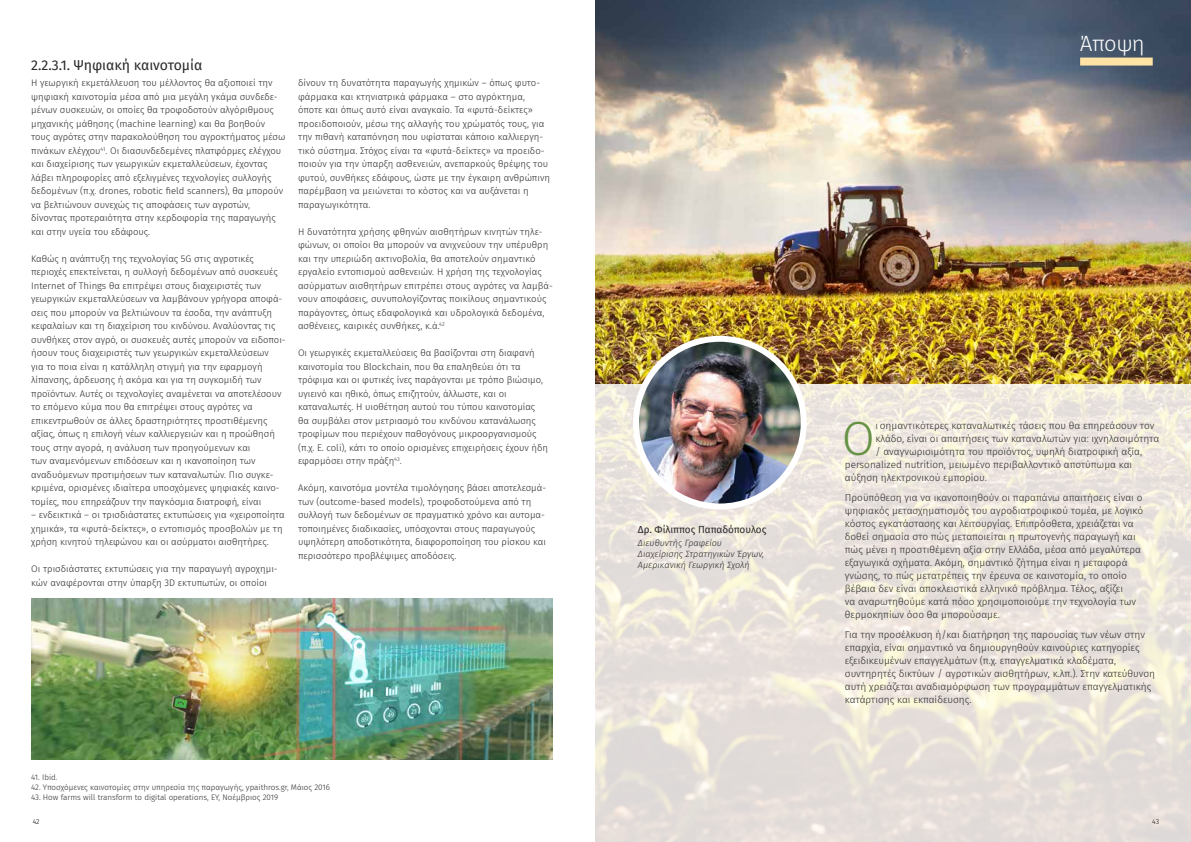
<style>
.page{position:relative;width:1191px;height:842px;background:#fff}
.page>*{position:absolute;margin:0;border:0;box-sizing:border-box;transform-origin:0 0}
.t1{font:300 48px "Fira Sans";color:#659244}
.t2{font:300 22px "Fira Sans";letter-spacing:-.025em;color:#fff}
.t3{font:14px "Fira Sans";color:#292829}
.t4{font:300 10px/13px "Fira Sans";color:#292829}
.t5{font:10px "Fira Sans";letter-spacing:-.005em;color:#292829}
.t6{font:300 9.5px/13.5px "Fira Sans";color:#292829}
.t7{font:italic 300 9px/11px "Fira Sans";color:#292829}
.t8{font:300 8px "Fira Sans";color:#292829}
.t9{font:300 7px "Fira Sans";color:#000}
</style>
<div class="page">
<img style="left:595px;top:0;width:596px;height:384px">
<svg style="left:595px;top:384px;width:596px;height:458px;background:#eae3dc"></svg>
<img style="left:31px;top:599px;width:521px;height:161px">
<img style="left:636px;top:339px;width:166px;height:167px">
<div style="left:633px;top:336px;width:173px;height:173px;border:6px solid #fff;border-radius:50%"></div>
<div style="left:1080px;top:58px;width:72px;height:8px;background:#ffe3a5"></div>
<h3 class="t3" style="left:31px;top:54px;width:173px">2.2.3.1. Ψηφιακή καινοτομία</h3>
<p class="t6" style="left:31px;top:76px;width:256px">Η γεωργική εκμετάλλευση του μέλλοντος θα αξιοποιεί την ψηφιακή καινοτομία μέσα από μια μεγάλη γκάμα συνδεδε&shy;μένων συσκευών, οι οποίες θα τροφοδοτούν αλγόριθμους μηχανικής μάθησης (machine learning) και θα βοηθούν τους αγρότες στην παρακολούθηση του αγροκτήματος μέσω πινάκων ελέγχου<sup>41</sup>. Οι διασυνδεδεμένες πλατφόρμες ελέγχου και διαχείρισης των γεωργικών εκμεταλλεύσεων, έχοντας λάβει πληροφορίες από εξελιγμένες τεχνολογίες συλλογής δεδομένων (π.χ. drones, robotic field scanners), θα μπορούν να βελτιώνουν συνεχώς τις αποφάσεις των αγροτών, δίνοντας προτεραιότητα στην κερδοφορία της παραγωγής και στην υγεία του εδάφους.</p>
<p class="t6" style="left:31px;top:252px;width:256px">Καθώς η ανάπτυξη της τεχνολογίας 5G στις αγροτικές περιοχές επεκτείνεται, η συλλογή δεδομένων από συσκευές Internet of Things θα επιτρέψει στους διαχειριστές των γεωργικών εκμεταλλεύσεων να λαμβάνουν γρήγορα αποφά&shy;σεις που μπορούν να βελτιώνουν τα έσοδα, την ανάπτυξη κεφαλαίων και τη διαχείριση του κινδύνου. Αναλύοντας τις συνθήκες στον αγρό, οι συσκευές αυτές μπορούν να ειδοποι&shy;ήσουν τους διαχειριστές των γεωργικών εκμεταλλεύσεων<br>για το ποια είναι η κατάλληλη στιγμή για την εφαρμογή λίπανσης, άρδευσης ή ακόμα και για τη συγκομιδή των προϊόντων. Αυτές οι τεχνολογίες αναμένεται να αποτελέσουν το επόμενο κύμα που θα επιτρέψει στους αγρότες να επικεντρωθούν σε άλλες δραστηριότητες προστιθέμενης αξίας, όπως η επιλογή νέων καλλιεργειών και η προώθησή τους στην αγορά, η ανάλυση των προηγούμενων και<br>των αναμενόμενων επιδόσεων και η ικανοποίηση των αναδυόμενων προτιμήσεων των καταναλωτών. Πιο συγκε&shy;κριμένα, ορισμένες ιδιαίτερα υποσχόμενες ψηφιακές καινο&shy;τομίες, που επηρεάζουν την παγκόσμια διατροφή, είναι</p>
<p class="t6" style="left:31px;top:508px;width:255px">– ενδεικτικά – οι τρισδιάστατες εκτυπώσεις για «χειροποίητα χημικά», τα «φυτά-δείκτες», ο εντοπισμός προσβολών με τη χρήση κινητού τηλεφώνου και οι ασύρματοι αισθητήρες.</p>
<p class="t6" style="left:31px;top:562px;width:248px">Οι τρισδιάστατες εκτυπώσεις για την παραγωγή αγροχημι&shy;κών αναφέρονται στην ύπαρξη 3D εκτυπωτών, οι οποίοι</p>
<p class="t6" style="left:298px;top:76px;width:253px">δίνουν τη δυνατότητα παραγωγής χημικών – όπως φυτο&shy;φάρμακα και κτηνιατρικά φάρμακα – στο αγρόκτημα, όποτε και όπως αυτό είναι αναγκαίο. Τα «φυτά-δείκτες» προειδοποιούν, μέσω της αλλαγής του χρώματός τους, για την πιθανή καταπόνηση που υφίσταται κάποιο καλλιεργη&shy;τικό σύστημα. Στόχος είναι τα «φυτά-δείκτες» να προειδο&shy;ποιούν για την ύπαρξη ασθενειών, ανεπαρκούς θρέψης του φυτού, συνθήκες εδάφους, ώστε με την έγκαιρη ανθρώπινη παρέμβαση να μειώνεται το κόστος και να αυξάνεται η παραγωγικότητα.</p>
<p class="t6" style="left:298px;top:225px;width:256px">Η δυνατότητα χρήσης φθηνών αισθητήρων κινητών τηλε&shy;φώνων, οι οποίοι θα μπορούν να ανιχνεύουν την υπέρυθρη και την υπεριώδη ακτινοβολία, θα αποτελούν σημαντικό εργαλείο εντοπισμού ασθενειών. Η χρήση της τεχνολογίας ασύρματων αισθητήρων επιτρέπει στους αγρότες να λαμβά&shy;νουν αποφάσεις, συνυπολογίζοντας ποικίλους σημαντικούς παράγοντες, όπως εδαφολογικά και υδρολογικά δεδομένα, ασθένειες, καιρικές συνθήκες, κ.ά.<sup>42</sup></p>
<p class="t6" style="left:298px;top:346px;width:252px">Οι γεωργικές εκμεταλλεύσεις θα βασίζονται στη διαφανή καινοτομία του Blockchain, που θα επαληθεύει ότι τα τρόφιμα και οι φυτικές ίνες παράγονται με τρόπο βιώσιμο, υγιεινό και ηθικό, όπως επιζητούν, άλλωστε, και οι καταναλωτές. Η υιοθέτηση αυτού του τύπου καινοτομίας θα συμβάλει στον μετριασμό του κινδύνου κατανάλωσης τροφίμων που περιέχουν παθογόνους μικροοργανισμούς (π.χ. E. coli), κάτι το οποίο ορισμένες επιχειρήσεις έχουν ήδη εφαρμόσει στην πράξη<sup>43</sup>.</p>
<p class="t6" style="left:298px;top:481px;width:249px">Ακόμη, καινοτόμα μοντέλα τιμολόγησης βάσει αποτελεσμά&shy;των (outcome-based models), τροφοδοτούμενα από τη συλλογή των δεδομένων σε πραγματικό χρόνο και αυτομα&shy;τοποιημένες διαδικασίες, υπόσχονται στους παραγωγούς υψηλότερη αποδοτικότητα, διαφοροποίηση του ρίσκου και περισσότερο προβλέψιμες αποδόσεις.</p>
<p class="t8" style="left:31px;top:771px;width:28px">41. Ibid.</p>
<p class="t8" style="left:31px;top:781px;width:300px">42. Yποσχόμενες καινοτομίες στην υπηρεσία της παραγωγής, ypaithros.gr, Μάιος 2016</p>
<p class="t8" style="left:31px;top:791px;width:248px">43. How farms will transform to digital operations, EY, Νοέμβριος 2019</p>
<h2 class="t2" style="left:1079px;top:28px;width:67px">Άποψη</h2>
<p class="t5" style="left:638px;top:521px;width:130px">Δρ. Φίλιππος Παπαδόπουλος</p>
<p class="t7" style="left:638px;top:538px;width:127px">Διευθυντής Γραφείου<br>Διαχείρισης Στρατηγικών Έργων,<br>Αμερικανική Γεωργική Σχολή</p>
<h1 class="t1" style="left:841px;top:404px;width:35px">Ο</h1>
<p class="t4" style="left:875px;top:418px;width:280px">ι σημαντικότερες καταναλωτικές τάσεις που θα επηρεάσουν τον</p>
<p class="t4" style="left:875px;top:431px;width:285px">κλάδο, είναι οι απαιτήσεις των καταναλωτών για: ιχνηλασιμότητα</p>
<p class="t4" style="left:875px;top:444px;width:268px">/ αναγνωρισιμότητα του προϊόντος, υψηλή διατροφική αξία,</p>
<p class="t4" style="left:845px;top:457px;width:289px">personalized nutrition, μειωμένο περιβαλλοντικό αποτύπωμα και</p>
<p class="t4" style="left:845px;top:470px;width:143px">αύξηση ηλεκτρονικού εμπορίου.</p>
<p class="t4" style="left:845px;top:490px;width:300px">Προϋπόθεση για να ικανοποιηθούν οι παραπάνω απαιτήσεις είναι ο ψηφιακός μετασχηματισμός του αγροδιατροφικού τομέα, με λογικό κόστος εγκατάστασης και λειτουργίας. Επιπρόσθετα, χρειάζεται να δοθεί σημασία στο πώς μεταποιείται η πρωτογενής παραγωγή και πώς μένει η προστιθέμενη αξία στην Ελλάδα, μέσα από μεγαλύτερα εξαγωγικά σχήματα. Ακόμη, σημαντικό ζήτημα είναι η μεταφορά γνώσης, το πώς μετατρέπεις την έρευνα σε καινοτομία, το οποίο βέβαια δεν είναι αποκλειστικά ελληνικό πρόβλημα. Τέλος, αξίζει<br>να αναρωτηθούμε κατά πόσο χρησιμοποιούμε την τεχνολογία των θερμοκηπίων όσο θα μπορούσαμε.</p>
<p class="t4" style="left:845px;top:627px;width:312px">Για την προσέλκυση ή/και διατήρηση της παρουσίας των νέων στην επαρχία, είναι σημαντικό να δημιουργηθούν καινούριες κατηγορίες εξειδικευμένων επαγγελμάτων (π.χ. επαγγελματικά κλαδέματα, συντηρητές δικτύων / αγροτικών αισθητήρων, κ.λπ.). Στην κατεύθυνση αυτή χρειάζεται αναδιαμόρφωση των προγραμμάτων επαγγελματικής κατάρτισης και εκπαίδευσης.</p>
<p class="t9" style="left:33px;top:817px;width:8px">42</p>
<p class="t9" style="left:1152px;top:817px;width:8px">43</p>
</div>
